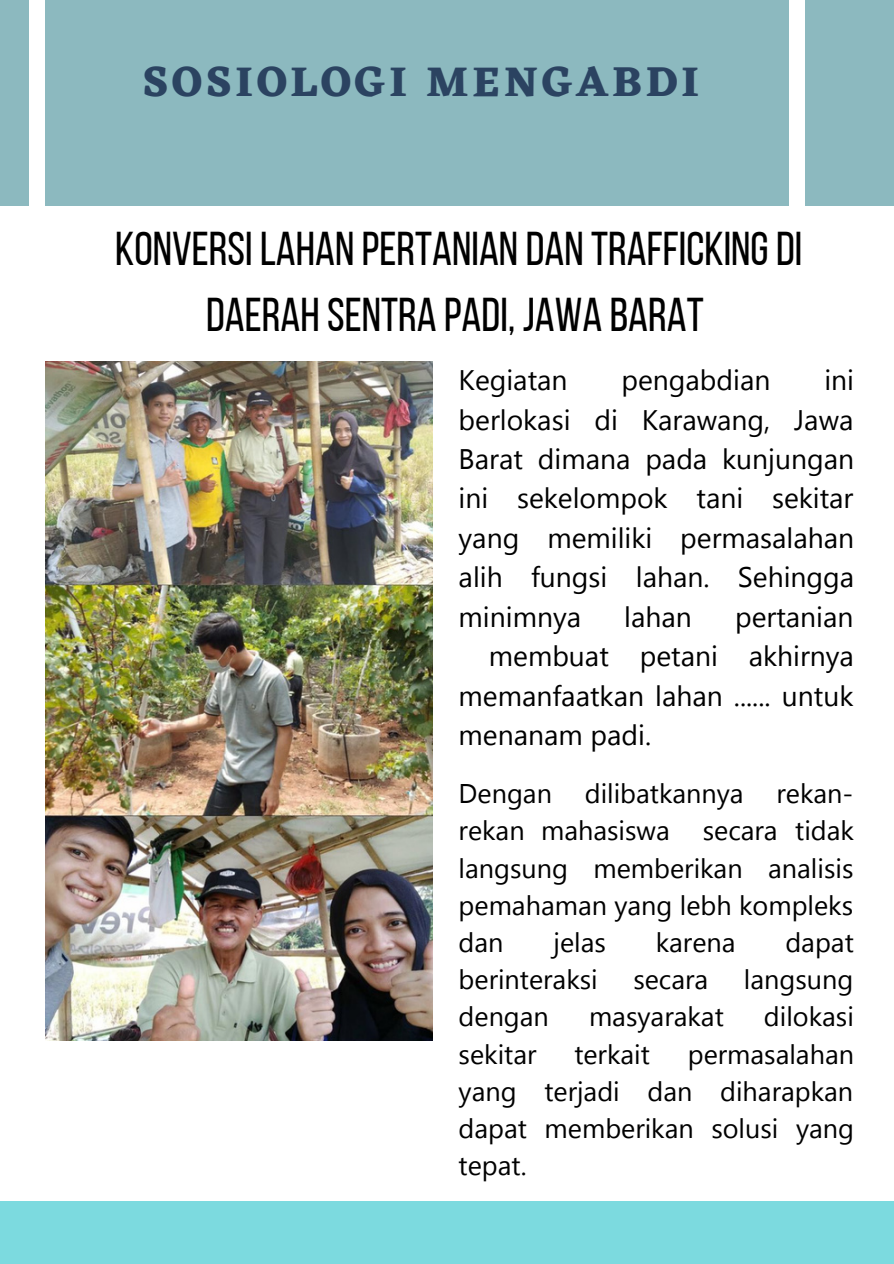
<style>
.page{position:relative;width:894px;height:1264px;background:#fff}
.page>*{position:absolute;margin:0;border:0;box-sizing:border-box;transform-origin:0 0}
.t1{font:47.25px/65.2px "Bebas Neue";color:#000;text-align:center}
.t2{font:700 43.2px "Eczar";letter-spacing:.09em;color:#2b4361}
.t3{font:28.2px/39.5px "Segoe UI";color:#000;text-align:justify}
.t4{font:27px/37.2px "Segoe UI";color:#000;text-align:justify}
</style>
<div class="page">
<div style="left:0;top:0;width:893px;height:286px;background:#8cb9bf"></div>
<div style="left:29px;top:0;width:16px;height:225px;background:#fff"></div>
<div style="left:788px;top:0;width:16px;height:225px;background:#fff"></div>
<div style="left:0;top:206px;width:893px;height:1057px;background:#fff"></div>
<div style="left:0;top:1201px;width:893px;height:62px;background:#7cdadf"></div>
<img style="left:45px;top:361px;width:387px;height:679px">
<p class="t2" style="left:142px;top:56px;width:558px">SOSIOLOGI MENGABDI</p>
<p class="t1" style="left:115px;top:221px;width:688px">KONVERSILAHAN PERTANIAN DAN TRAFFICKING DI<br>DAERAH SENTRA PADI, JAWA BARAT</p>
<p class="t3" style="left:458px;top:359px;width:110px">Kegiatan</p>
<p class="t3" style="left:621px;top:359px;width:150px">pengabdian</p>
<p class="t3" style="left:458px;top:359px;width:397px;text-indent:365px">ini berlokasi di Karawang, Jawa Barat dimana pada kunjungan ini sekelompok tani sekitar yang memiliki permasalahan alih fungsi lahan. Sehingga minimnya</p>
<p class="t3" style="left:624px;top:595px;width:69px">lahan</p>
<p class="t3" style="left:735px;top:595px;width:120px">pertanian</p>
<p class="t3" style="left:489px;top:634px;width:366px">membuat petani akhirnya</p>
<p class="t3" style="left:458px;top:674px;width:396px">memanfaatkan lahan ...... untuk</p>
<p class="t3" style="left:458px;top:713px;width:194px">menanam padi.</p>
<p class="t4" style="left:458px;top:773px;width:397px">Dengan dilibatkannya rekan&shy;rekan mahasiswa secara tidak langsung memberikan analisis pemahaman yang lebh kompleks dan</p>
<p class="t4" style="left:553px;top:922px;width:54px">jelas</p>
<p class="t4" style="left:655px;top:922px;width:81px">karena</p>
<p class="t4" style="left:785px;top:922px;width:70px">dapat</p>
<p class="t4" style="left:458px;top:959px;width:141px">berinteraksi</p>
<p class="t4" style="left:633px;top:959px;width:76px">secara</p>
<p class="t4" style="left:743px;top:959px;width:111px">langsung</p>
<p class="t4" style="left:458px;top:996px;width:92px">dengan</p>
<p class="t4" style="left:589px;top:996px;width:136px">masyarakat</p>
<p class="t4" style="left:763px;top:996px;width:91px">dilokasi</p>
<p class="t4" style="left:458px;top:1033px;width:79px">sekitar</p>
<p class="t4" style="left:574px;top:1033px;width:77px">terkait</p>
<p class="t4" style="left:458px;top:1033px;width:397px;text-indent:229px">permasalahan yang terjadi dan diharapkan dapat memberikan solusi yang tepat.</p>
</div>
